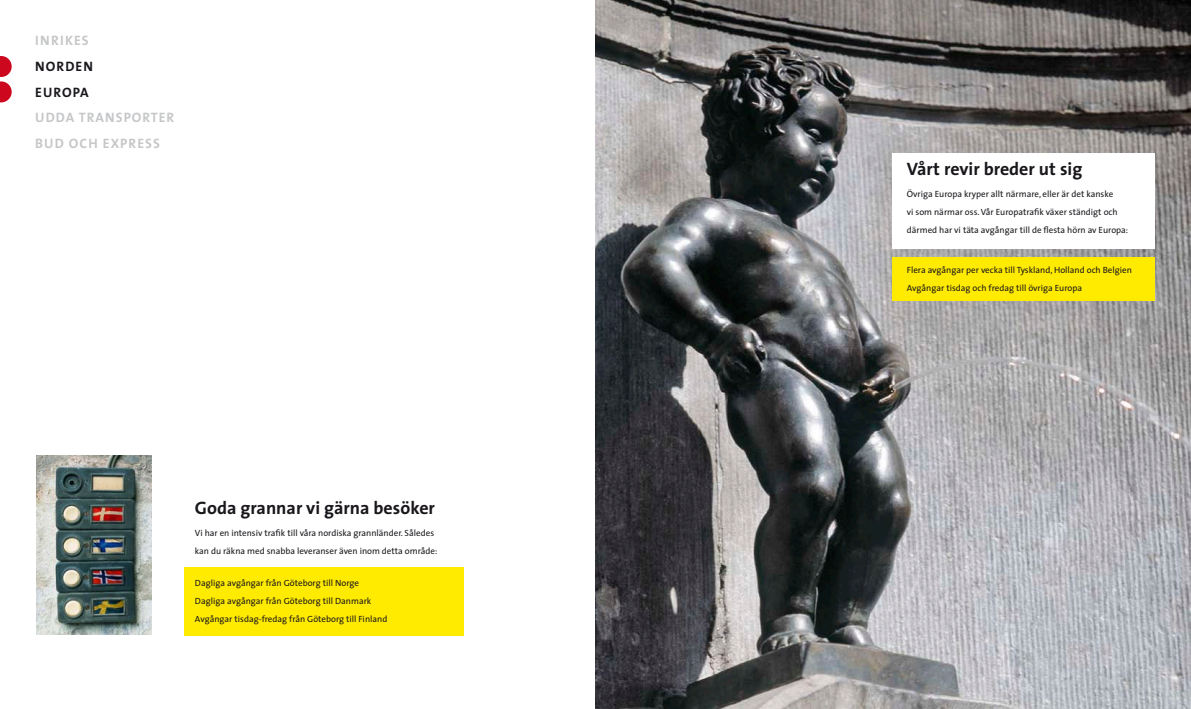
<style>
.page{position:relative;width:1191px;height:709px;background:#fff}
.page>*{position:absolute;margin:0;border:0;box-sizing:border-box;transform-origin:0 0}
.t1{font:700 18px "The Sans";color:#1a171c}
.t2{font:700 13.7px/25.6px "The Sans";letter-spacing:.075em;color:#c6c7c9}
.t3{font:700 13.7px/25.6px "The Sans";letter-spacing:.075em;color:#1a171c}
.t4{font:9px/18px "The Sans";color:#1a171c}
</style>
<div class="page">
<img style="left:595px;top:0;width:596px;height:709px">
<div style="left:892px;top:153px;width:263px;height:95px;background:#fff"></div>
<div style="left:892px;top:257px;width:263px;height:44px;background:#ffeb00"></div>
<div style="left:184px;top:567px;width:279px;height:68px;background:#ffeb00"></div>
<svg style="left:0;top:56px;width:12px;height:46px"></svg>
<img style="left:36px;top:455px;width:115px;height:179px">
<h2 class="t2" style="left:35px;top:27px;width:55px">INRIKES</h2>
<h2 class="t3" style="left:35px;top:53px;width:59px">NORDEN<br>EUROPA</h2>
<h2 class="t2" style="left:35px;top:104px;width:141px">UDDA TRANSPORTER<br>BUD OCH EXPRESS</h2>
<h1 class="t1" style="left:195px;top:492px;width:241px">Goda grannar vi gärna besöker</h1>
<p class="t4" style="left:195px;top:523px;width:244px">Vi har en intensiv trafik till våra nordiska grannländer. Således kan du räkna med snabba leveranser även inom detta område:</p>
<p class="t4" style="left:195px;top:573px;width:194px">Dagliga avgångar från Göteborg till Norge<br>Dagliga avgångar från Göteborg till Danmark<br>Avgångar tisdag-fredag från Göteborg till Finland</p>
<h1 class="t1" style="left:907px;top:153px;width:177px">Vårt revir breder ut sig</h1>
<p class="t4" style="left:907px;top:184px;width:223px">Övriga Europa kryper allt närmare, eller är det kanske<br>vi som närmar oss. Vår Europatrafik växer ständigt och därmed har vi täta avgångar till de flesta hörn av Europa:</p>
<p class="t4" style="left:907px;top:260px;width:226px">Flera avgångar per vecka till Tyskland, Holland och Belgien<br>Avgångar tisdag och fredag till övriga Europa</p>
</div>
